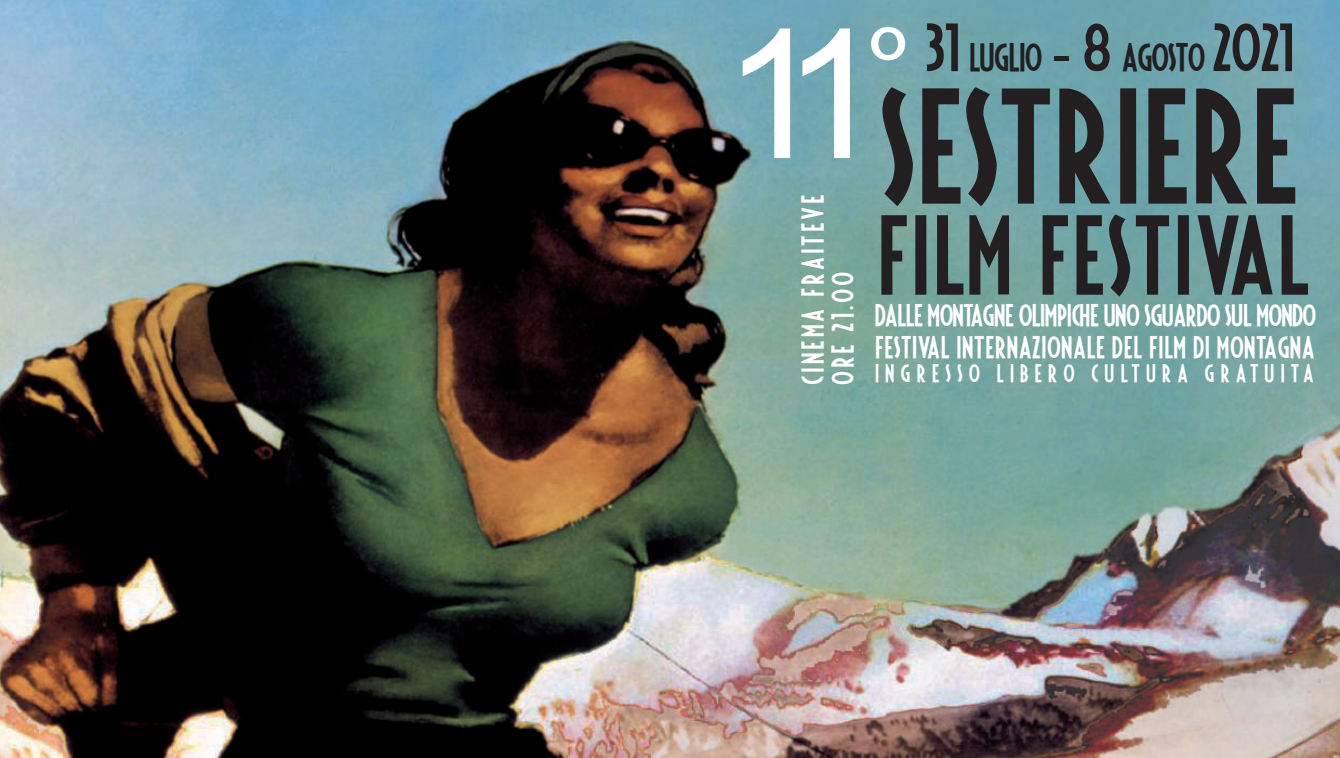
<style>
.page{position:relative;width:1340px;height:758px;background:#fff}
.page>*{position:absolute;margin:0;border:0;box-sizing:border-box;transform-origin:0 0}
.t1{font:180px "Arial";color:#fff}
.t2{font:130.5px "Fiesta";color:#231f20}
.t3{font:90px "Fiesta";letter-spacing:.025em;color:#231f20}
.t4{font:31.5px "Fiesta";letter-spacing:-.025em;color:#231f20}
.t5{font:24.75px/31.9px "Fiesta";letter-spacing:-.02em;color:#fff}
.t6{font:24.75px/29.7px "Fiesta";letter-spacing:.13em;color:#fff}
.t7{font:20.25px "Fiesta";letter-spacing:.3em;color:#fff}
.s1{font-size:54px}
.s2{font-family:"Times New Roman";font-size:56.25px}
</style>
<div class="page">
<img style="left:0;top:0;width:1339px;height:758px">
<h1 class="t1" style="left:723px;top:-29px;width:187px">11<sup>°</sup></h1>
<p class="t4" style="left:925px;top:38px;width:369px"><span class="s1">31</span> LUGLIO <span class="s2">-</span> <span class="s1">8</span> AGOSTO <span class="s1">2021</span></p>
<h2 class="t2" style="left:879px;top:67px;width:420px">SESTRIERE</h2>
<h3 class="t3" style="left:876px;top:200px;width:434px">FILM FESTIVAL</h3>
<p class="t6" style="left:797px;top:385px;width:191px;rotate:-90deg">CINEMA FRAITEVE<br>ORE 21.00</p>
<p class="t5" style="left:874px;top:299px;width:442px">DALLE MONTAGNE OLIMPICHE UNO SGUARDO SUL MONDO<br>FESTIVAL INTERNAZIONALE DEL FILM DI MONTAGNA</p>
<p class="t7" style="left:874px;top:361px;width:440px">INGRESSO LIBERO CULTURA GRATUITA</p>
</div>
